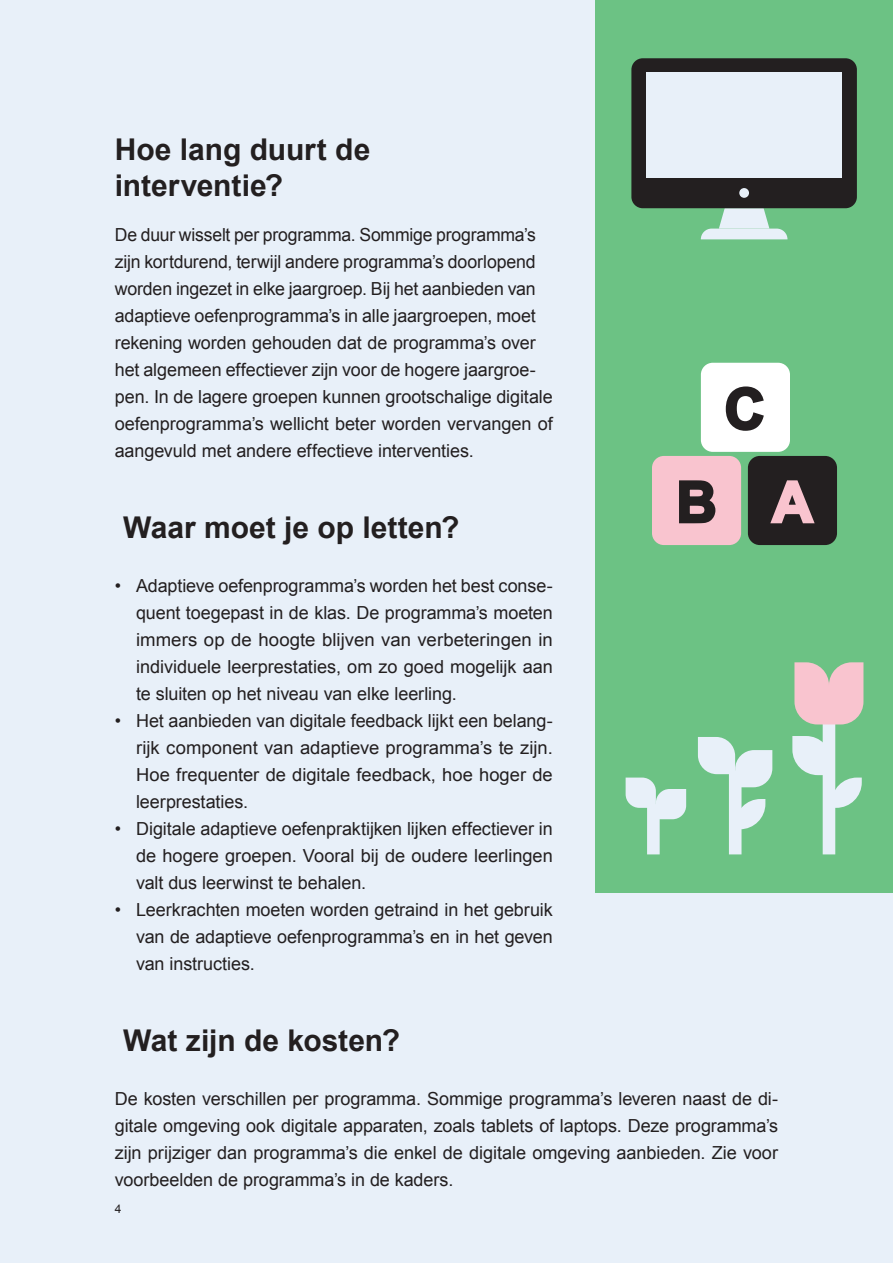
<style>
.page{position:relative;width:893px;height:1263px;background:#e8f0f9}
.page>*{position:absolute;margin:0;border:0;box-sizing:border-box;transform-origin:0 0}
.t1{font:700 56.25px "Arial";color:#231f20}
.t2{font:700 30px/36px "Arial";color:#231f20}
.t3{font:18px/27px "Arial";letter-spacing:-.005em;color:#231f20;text-align:justify}
.t4{font:12px "Arial";color:#231f20}
.s1{color:#f9c4cf}
</style>
<div class="page">
<div style="left:595px;top:595px;width:298px;height:298px;background:#6cc284"></div>
<svg style="left:626px;top:777px;width:60px;height:42px"></svg>
<svg style="left:698px;top:737px;width:74px;height:50px"></svg>
<svg style="left:741px;top:799px;width:24px;height:30px"></svg>
<div style="left:647px;top:804px;width:13px;height:50px;background:#e8f0f9"></div>
<div style="left:729px;top:770px;width:12px;height:84px;background:#e8f0f9"></div>
<div style="left:823px;top:720px;width:12px;height:134px;background:#e8f0f9"></div>
<svg style="left:792px;top:736px;width:70px;height:72px"></svg>
<svg style="left:794px;top:662px;width:69px;height:62px;background:#e9c3c6"></svg>
<div style="left:595px;top:298px;width:298px;height:297px;background:#6cc284"></div>
<div style="left:748px;top:456px;width:89px;height:89px;background:#231f20;border-radius:12px"></div>
<svg style="left:770px;top:480px;width:45px;height:44px"></svg>
<div style="left:652px;top:456px;width:89px;height:89px;background:#f9c4cf;border-radius:12px"></div>
<svg style="left:679px;top:480px;width:37px;height:44px"></svg>
<div style="left:701px;top:363px;width:89px;height:89px;background:#fff;border-radius:12px"></div>
<svg style="left:725px;top:386px;width:39px;height:45px"></svg>
<div style="left:595px;top:0;width:298px;height:298px;background:#6cc284"></div>
<svg style="left:701px;top:208px;width:86px;height:31px"></svg>
<div style="left:631px;top:58px;width:226px;height:150px;background:#231f20;border-radius:11px"></div>
<div style="left:646px;top:72px;width:196px;height:106px;background:#e8f0f9"></div>
<div style="left:739px;top:188px;width:10px;height:10px;background:#e8f0f9;border-radius:50%"></div>
<h2 class="t2" style="left:115px;top:132px;width:257px">Hoe lang duurt de interventie?</h2>
<p class="t3" style="left:115px;top:221px;width:439px;text-align:left">De duur wisselt per programma. Sommige programma’s zijn kortdurend, terwijl andere programma’s doorlopend worden ingezet in elke jaargroep. Bij het aanbieden van adaptieve oefenprogramma’s in alle jaargroepen, moet rekening worden gehouden dat de programma’s over het algemeen effectiever zijn voor de hogere jaargroe&shy;pen. In de lagere groepen kunnen grootschalige digitale oefenprogramma’s wellicht beter worden vervangen of aangevuld met andere effectieve interventies.</p>
<h2 class="t2" style="left:123px;top:510px;width:338px">Waar moet je op letten?</h2>
<p class="t3" style="left:136px;top:572px;width:418px;text-indent:-21px">• Adaptieve oefenprogramma’s worden het best conse&shy;quent toegepast in de klas. De programma’s moeten immers op de hoogte blijven van verbeteringen in individuele leerprestaties, om zo goed mogelijk aan te sluiten op het niveau van elke leerling.</p>
<p class="t3" style="left:136px;top:707px;width:418px;text-indent:-21px">• Het aanbieden van digitale feedback lijkt een belang&shy;rijk component van adaptieve programma’s te zijn.<br>Hoe frequenter de digitale feedback, hoe hoger de leerprestaties.</p>
<p class="t3" style="left:136px;top:815px;width:418px;text-indent:-21px">• Digitale adaptieve oefenpraktijken lijken effectiever in de hogere groepen. Vooral bij de oudere leerlingen valt dus leerwinst te behalen.</p>
<p class="t3" style="left:136px;top:896px;width:418px;text-indent:-21px">• Leerkrachten moeten worden getraind in het gebruik van de adaptieve oefenprogramma’s en in het geven van instructies.</p>
<h1 class="t1" style="left:724px;top:372px;width:42px">C</h1>
<h1 class="t1" style="left:676px;top:465px;width:138px">B <span class="s1">A</span></h1>
<h2 class="t2" style="left:123px;top:1023px;width:278px">Wat zijn de kosten?</h2>
<p class="t3" style="left:115px;top:1085px;width:665px">De kosten verschillen per programma. Sommige programma’s leveren naast de di&shy;gitale omgeving ook digitale apparaten, zoals tablets of laptops. Deze programma’s zijn prijziger dan programma’s die enkel de digitale omgeving aanbieden. Zie voor voorbeelden de programma’s in de kaders.</p>
<p class="t4" style="left:115px;top:1201px;width:8px">4</p>
</div>
